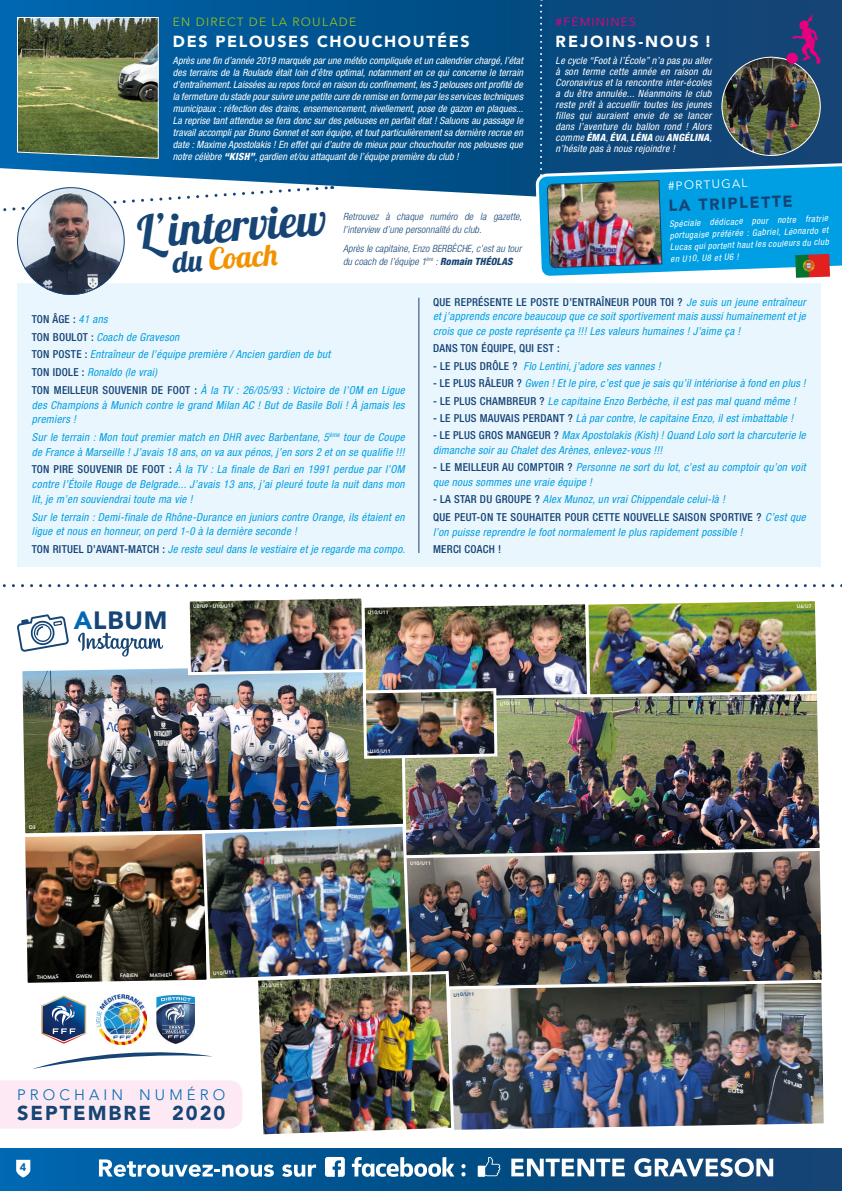
<style>
.page{position:relative;width:842px;height:1191px;background:#fff}
.page>*{position:absolute;margin:0;border:0;box-sizing:border-box;transform-origin:0 0}
.t1{font:45px "Lobster 1.4";color:#154475}
.t2{font:30px "Lobster 1.4";color:#f39200}
.t3{font:900 25px "Avenir";letter-spacing:.035em;color:#154475}
.t4{font:900 20px "Avenir LT Std";letter-spacing:.1em;color:#154475}
.t5{font:900 16px "Avenir";letter-spacing:.1em;color:#fff}
.t6{font:900 16px "Avenir";letter-spacing:.125em;color:#fff}
.t7{font:900 16px "Avenir";color:#154476}
.t8{font:300 15px "Avenir LT Std";letter-spacing:.275em;color:#0069b4}
.t9{font:12px "Avenir Next";letter-spacing:.1em;color:#95c11f}
.t10{font:12px "Avenir Next";letter-spacing:.1em;color:#e6007d}
.t11{font:12px "Avenir Next";color:#fff}
.t12{font:italic condensed 11px/14.8px "Helvetica Neue LT Pro";letter-spacing:.025em;color:#009fe3}
.t13{font:500 condensed 11px/17.4px "Helvetica Neue LT Pro";letter-spacing:.025em;color:#154475}
.t14{font:900 11px "Avenir";color:#0069b4}
.t15{font:italic condensed 10px/11px "Helvetica Neue LT Pro";letter-spacing:.015em;color:#fff;text-align:justify}
.t16{font:italic 300 condensed 10px/13px "Helvetica Neue LT Pro";letter-spacing:.01em;color:#154475}
.t17{font:italic condensed 9px/11.8px "Helvetica Neue LT Pro";color:#fff;text-align:justify}
.t18{font:800 5px "Avenir";color:#fff}
.t19{font:800 5px "Avenir";color:#154476}
.s1{font-weight:800}
.s2{color:#154475}
.s3{font-weight:500;font-style:normal;color:#154475}
.s4{color:#0069b4}
.s5{font-weight:400;font-style:italic;color:#009fe3}
</style>
<div class="page">
<svg style="left:0;top:0;width:537px;height:197px;background:#0c5c96"></svg>
<img style="left:796px;top:277px;width:21px;height:1px">
<img style="left:456px;top:991px;width:368px;height:139px">
<img style="left:456px;top:859px;width:366px;height:132px">
<img style="left:408px;top:760px;width:412px;height:99px">
<div style="left:17px;top:283px;width:804px;height:284px;background:#eaf6fe"></div>
<img style="left:22px;top:668px;width:386px;height:154px">
<svg style="left:0;top:1148px;width:842px;height:43px;background:#07538d"></svg>
<svg style="left:16px;top:1159px;width:14px;height:18px"></svg>
<svg style="left:511px;top:1158px;width:114px;height:18px"></svg>
<svg style="left:634px;top:1158px;width:139px;height:18px"></svg>
<svg style="left:478px;top:1157px;width:22px;height:19px"></svg>
<svg style="left:352px;top:1157px;width:102px;height:19px"></svg>
<svg style="left:99px;top:1159px;width:175px;height:17px"></svg>
<svg style="left:282px;top:1164px;width:34px;height:12px"></svg>
<svg style="left:325px;top:1157px;width:20px;height:19px"></svg>
<svg style="left:461px;top:1164px;width:5px;height:12px"></svg>
<svg style="left:17px;top:614px;width:52px;height:38px"></svg>
<svg style="left:78px;top:632px;width:85px;height:24px"></svg>
<svg style="left:2px;top:584px;width:840px;height:3px"></svg>
<img style="left:17px;top:17px;width:142px;height:142px">
<svg style="left:0;top:185px;width:333px;height:27px"></svg>
<img style="left:17px;top:187px;width:108px;height:108px;border-radius:54px">
<hr style="left:419px;top:298px;width:1px;height:255px;background:#154475">
<img style="left:185px;top:598px;width:634px;height:162px">
<img style="left:537px;top:0;width:305px;height:277px">
<div style="left:786px;top:53px;width:12px;height:11px;background:#e6007d;border-radius:50%"></div>
<img style="left:0;top:822px;width:456px;height:313px">
<p class="t9" style="left:173px;top:12px;width:185px">EN DIRECT DE LA ROULADE</p>
<p class="t15" style="left:173px;top:55px;width:352px;line-height:12px">Après une fin d’année 2019 marquée par une météo compliquée et un calendrier chargé, l’état des terrains de la Roulade était loin d’être optimal, notamment en ce qui concerne le terrain d’entraînement. Laissées au repos forcé en raison du confinement, les 3 pelouses ont profité de la fermeture du stade pour suivre une petite cure de remise en forme par les services techniques municipaux : réfection des drains, ensemencement, nivellement, pose de gazon en plaques...<br>La reprise tant attendue se fera donc sur des pelouses en parfait état ! Saluons au passage le travail accompli par Bruno Gonnet et son équipe, et tout particulièrement sa dernière recrue en date : Maxime Apostolakis ! En effet qui d’autre de mieux pour chouchouter nos pelouses que notre célèbre <span class="s1">“KISH”</span>, gardien et/ou attaquant de l’équipe première du club !</p>
<h3 class="t5" style="left:173px;top:28px;width:298px">DES PELOUSES CHOUCHOUTÉES</h3>
<h1 class="t1" style="left:136px;top:203px;width:191px;rotate:-4deg">L’interview</h1>
<h2 class="t2" style="left:171px;top:243px;width:106px;rotate:-4deg"><span class="s2">du</span> Coach</h2>
<p class="t16" style="left:343px;top:210px;width:180px">Retrouvez à chaque numéro de la gazette, l’interview d’une personnalité du club.</p>
<p class="t16" style="left:343px;top:242px;width:180px">Après le capitaine, Enzo BERBÈCHE, c’est au tour du coach de l’équipe 1<sup>ère</sup> : <span class="s1">Romain THÉOLAS</span></p>
<p class="t10" style="left:556px;top:12px;width:82px">#FÉMININES</p>
<h3 class="t6" style="left:556px;top:28px;width:157px">REJOINS-NOUS !</h3>
<p class="t15" style="left:556px;top:55px;width:158px">Le cycle “Foot à l’École” n’a pas pu aller à son terme cette année en raison du Coronavirus et la rencontre inter-écoles a du être annulée... Néanmoins le club reste prêt à accuellir toutes les jeunes filles qui auraient envie de se lancer dans l’aventure du ballon rond ! Alors comme <span class="s1">ÉMA</span>, <span class="s1">ÉVA</span>, <span class="s1">LÉNA</span> ou <span class="s1">ANGÉLINA</span>, n’hésite pas à nous rejoindre !</p>
<p class="t11" style="left:667px;top:176px;width:81px;rotate:-2deg">#PORTUGAL</p>
<h3 class="t7" style="left:668px;top:192px;width:126px;rotate:-2deg">LA TRIPLETTE</h3>
<p class="t17" style="left:669px;top:218px;width:160px;rotate:-2deg">Spéciale dédicace pour notre fratrie portugaise préférée : Gabriel, Léonardo et Lucas qui portent haut les couleurs du club en U10, U8 et U6 !</p>
<p class="t12" style="left:32px;top:311px;width:374px;line-height:17.6px"><span class="s3">TON ÂGE :</span> 41 ans<br><span class="s3">TON BOULOT :</span> Coach de Graveson<br><span class="s3">TON POSTE :</span> Entraîneur de l’équipe première / Ancien gardien de but<br><span class="s3">TON IDOLE :</span> Ronaldo (le vrai)<br><span class="s3">TON MEILLEUR SOUVENIR DE FOOT :</span> À la TV : 26/05/93 : Victoire de l’OM en Ligue</p>
<p class="t12" style="left:32px;top:397px;width:374px">des Champions à Munich contre le grand Milan AC ! But de Basile Boli ! À jamais les premiers !</p>
<p class="t12" style="left:32px;top:430px;width:374px">Sur le terrain : Mon tout premier match en DHR avec Barbentane, 5<sup>ème</sup> tour de Coupe de France à Marseille ! J’avais 18 ans, on va aux pénos, j’en sors 2 et on se qualifie !!!</p>
<p class="t12" style="left:32px;top:462px;width:374px;text-align:justify"><span class="s3">TON PIRE SOUVENIR DE FOOT :</span> À la TV : La finale de Bari en 1991 perdue par l’OM contre l’Étoile Rouge de Belgrade... J’avais 13 ans, j’ai pleuré toute la nuit dans mon lit, je m’en souviendrai toute ma vie !</p>
<p class="t12" style="left:32px;top:509px;width:374px">Sur le terrain : Demi-finale de Rhône-Durance en juniors contre Orange, ils étaient en ligue et nous en honneur, on perd 1-0 à la dernière seconde !</p>
<p class="t12" style="left:32px;top:542px;width:375px"><span class="s3">TON RITUEL D’AVANT-MATCH :</span> Je reste seul dans le vestiaire et je regarde ma compo.</p>
<h3 class="t3" style="left:74px;top:599px;width:95px"><span class="s4">A</span>LBUM</h3>
<p class="t18" style="left:193px;top:602px;width:42px;rotate:-1deg">U8/U9 - U10/U11</p>
<p class="t18" style="left:368px;top:609px;width:23px;rotate:-1deg">U10/U11</p>
<p class="t12" style="left:433px;top:295px;width:374px;text-align:justify"><span class="s3">QUE REPRÉSENTE LE POSTE D’ENTRAÎNEUR POUR TOI ?</span> Je suis un jeune entraîneur et j’apprends encore beaucoup que ce soit sportivement mais aussi humainement et je crois que ce poste représente ça !!! Les valeurs humaines ! J’aime ça !</p>
<p class="t13" style="left:433px;top:339px;width:128px">DANS TON ÉQUIPE, QUI EST :</p>
<p class="t12" style="left:433px;top:359px;width:229px"><span class="s3">- LE PLUS DRÔLE ?</span> Flo Lentini, j’adore ses vannes !</p>
<p class="t12" style="left:433px;top:376px;width:374px"><span class="s3">- LE PLUS RÂLEUR ?</span> Gwen ! Et le pire, c’est que je sais qu’il intériorise à fond en plus !</p>
<p class="t12" style="left:433px;top:393px;width:364px"><span class="s3">- LE PLUS CHAMBREUR ?</span> Le capitaine Enzo Berbèche, il est pas mal quand même !</p>
<p class="t12" style="left:433px;top:411px;width:362px"><span class="s3">- LE PLUS MAUVAIS PERDANT ?</span> Là par contre, le capitaine Enzo, il est imbattable !</p>
<p class="t12" style="left:433px;top:428px;width:374px"><span class="s3">- LE PLUS GROS MANGEUR ?</span> Max Apostolakis (Kish) ! Quand Lolo sort la charcuterie le dimanche soir au Chalet des Arènes, enlevez-vous !!!</p>
<p class="t12" style="left:433px;top:460px;width:374px"><span class="s3">- LE MEILLEUR AU COMPTOIR ?</span> Personne ne sort du lot, c’est au comptoir qu’on voit que nous sommes une vraie équipe !</p>
<p class="t13" style="left:433px;top:491px;width:374px">- LA STAR DU GROUPE ? <span class="s5">Alex Munoz, un vrai Chippendale celui-là !<br></span>QUE PEUT-ON TE SOUHAITER POUR CETTE NOUVELLE SAISON SPORTIVE ? <span class="s5">C’est que</span></p>
<p class="t12" style="left:433px;top:524px;width:311px">l’on puisse reprendre le foot normalement le plus rapidement possible !</p>
<p class="t13" style="left:433px;top:540px;width:70px">MERCI COACH !</p>
<p class="t18" style="left:797px;top:603px;width:17px;rotate:-1deg">U6/U7</p>
<p class="t18" style="left:370px;top:747px;width:23px;rotate:-1deg">U10/U11</p>
<p class="t18" style="left:500px;top:700px;width:23px;rotate:-1deg">U10/U11</p>
<p class="t18" style="left:37px;top:973px;width:23px;rotate:-1deg">THOMAS</p>
<p class="t18" style="left:76px;top:972px;width:17px;rotate:-1deg">GWEN</p>
<p class="t18" style="left:120px;top:971px;width:19px;rotate:-1deg">FABIEN</p>
<p class="t18" style="left:150px;top:971px;width:24px;rotate:-1deg">MATHIEU</p>
<p class="t18" style="left:213px;top:969px;width:23px;rotate:-2deg">U10/U11</p>
<p class="t18" style="left:262px;top:981px;width:23px;rotate:-2deg">U10/U11</p>
<h3 class="t8" style="left:17px;top:1086px;width:210px">PROCHAIN NUMÉRO</h3>
<h3 class="t4" style="left:17px;top:1101px;width:210px">SEPTEMBRE 2020</h3>
<p class="t14" style="left:20px;top:1157px;width:8px">4</p>
<p class="t18" style="left:410px;top:859px;width:23px;rotate:-1deg">U10/U11</p>
<p class="t19" style="left:453px;top:991px;width:23px;rotate:-1deg">U10/U11</p>
</div>
